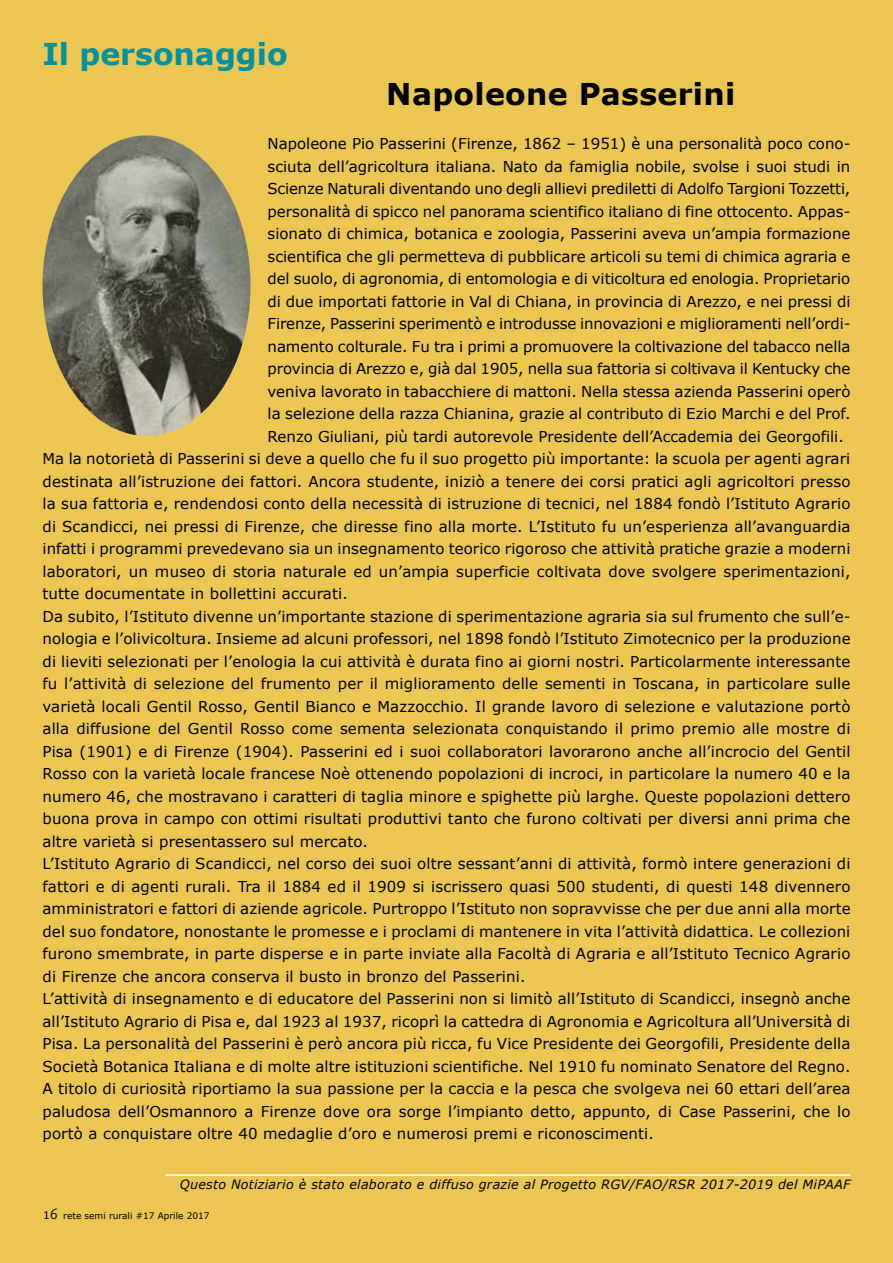
<style>
.page{position:relative;width:893px;height:1263px;background:#ecc652}
.page>*{position:absolute;margin:0;border:0;box-sizing:border-box;transform-origin:0 0}
.t1{font:700 30px "Verdana";letter-spacing:.01em;color:#000}
.t2{font:700 30px "Verdana";color:#00929e}
.t3{font:15px "Verdana";letter-spacing:.01em;color:#000}
.t4{font:15px "Verdana";letter-spacing:-.01em;color:#000}
.t5{font:15px "Verdana";letter-spacing:-.015em;color:#000}
.t6{font:italic 12.75px "Verdana";letter-spacing:.02em;color:#000}
.t7{font:9px "Verdana";color:#000}
.s1{font-family:"Csuni OTF";font-weight:300;font-size:16.5px}
</style>
<div class="page">
<hr style="left:166px;top:1174px;width:684px;height:2px;background:#fff">
<img style="left:43px;top:135px;width:208px;height:301px">
<h1 class="t2" style="left:43px;top:35px;width:247px">Il personaggio</h1>
<h1 class="t1" style="left:386px;top:75px;width:351px">Napoleone Passerini</h1>
<p class="t3" style="left:268px;top:134px;width:584px">Napoleone Pio Passerini (Firenze, 1862 – 1951) è una personalità poco cono-</p>
<p class="t3" style="left:268px;top:157px;width:584px">sciuta dell’agricoltura italiana. Nato da famiglia nobile, svolse i suoi studi in</p>
<p class="t5" style="left:268px;top:179px;width:584px">Scienze Naturali diventando uno degli allievi prediletti di Adolfo Targioni Tozzetti,</p>
<p class="t3" style="left:268px;top:202px;width:584px">personalità di spicco nel panorama scientifico italiano di fine ottocento. Appas-</p>
<p class="t3" style="left:268px;top:224px;width:584px">sionato di chimica, botanica e zoologia, Passerini aveva un’ampia formazione</p>
<p class="t3" style="left:268px;top:247px;width:584px">scientifica che gli permetteva di pubblicare articoli su temi di chimica agraria e</p>
<p class="t3" style="left:268px;top:269px;width:584px">del suolo, di agronomia, di entomologia e di viticoltura ed enologia. Proprietario</p>
<p class="t3" style="left:268px;top:292px;width:584px">di due importati fattorie in Val di Chiana, in provincia di Arezzo, e nei pressi di</p>
<p class="t4" style="left:268px;top:314px;width:584px">Firenze, Passerini sperimentò e introdusse innovazioni e miglioramenti nell’ordi-</p>
<p class="t3" style="left:268px;top:337px;width:584px">namento colturale. Fu tra i primi a promuovere la coltivazione del tabacco nella</p>
<p class="t4" style="left:268px;top:359px;width:584px">provincia di Arezzo e, già dal 1905, nella sua fattoria si coltivava il Kentucky che</p>
<p class="t3" style="left:268px;top:382px;width:584px">veniva lavorato in tabacchiere di mattoni. Nella stessa azienda Passerini operò</p>
<p class="t3" style="left:268px;top:404px;width:584px">la selezione della razza Chianina, grazie al contributo di Ezio Marchi e del Prof.</p>
<p class="t3" style="left:268px;top:427px;width:578px">Renzo Giuliani, più tardi autorevole Presidente dell’Accademia dei Georgofili.</p>
<p class="t3" style="left:43px;top:449px;width:809px">Ma la notorietà di Passerini si deve a quello che fu il suo progetto più importante: la scuola per agenti agrari</p>
<p class="t3" style="left:43px;top:472px;width:809px">destinata all’istruzione dei fattori. Ancora studente, iniziò a tenere dei corsi pratici agli agricoltori presso</p>
<p class="t3" style="left:43px;top:494px;width:810px">la sua fattoria e, rendendosi conto della necessità di istruzione di tecnici, nel 1884 fondò l’Istituto Agrario</p>
<p class="t3" style="left:43px;top:517px;width:810px">di Scandicci, nei pressi di Firenze, che diresse fino alla morte. L’Istituto fu un’esperienza all’avanguardia</p>
<p class="t3" style="left:43px;top:539px;width:810px">infatti i programmi prevedevano sia un insegnamento teorico rigoroso che attività pratiche grazie a moderni</p>
<p class="t3" style="left:43px;top:562px;width:809px">laboratori, un museo di storia naturale ed un’ampia superficie coltivata dove svolgere sperimentazioni,</p>
<p class="t3" style="left:43px;top:584px;width:307px">tutte documentate in bollettini accurati.</p>
<p class="t3" style="left:43px;top:607px;width:810px">Da subito, l’Istituto divenne un’importante stazione di sperimentazione agraria sia sul frumento che sull’e-</p>
<p class="t3" style="left:43px;top:629px;width:810px">nologia e l’olivicoltura. Insieme ad alcuni professori, nel 1898 fondò l’Istituto Zimotecnico per la produzione</p>
<p class="t3" style="left:43px;top:652px;width:809px">di lieviti selezionati per l’enologia la cui attività è durata fino ai giorni nostri. Particolarmente interessante</p>
<p class="t3" style="left:43px;top:674px;width:809px">fu l’attività di selezione del frumento per il miglioramento delle sementi in Toscana, in particolare sulle</p>
<p class="t3" style="left:43px;top:697px;width:809px">varietà locali Gentil Rosso, Gentil Bianco e Mazzocchio. Il grande lavoro di selezione e valutazione portò</p>
<p class="t3" style="left:43px;top:719px;width:809px">alla diffusione del Gentil Rosso come sementa selezionata conquistando il primo premio alle mostre di</p>
<p class="t3" style="left:43px;top:742px;width:809px">Pisa (1901) e di Firenze (1904). Passerini ed i suoi collaboratori lavorarono anche all’incrocio del Gentil</p>
<p class="t3" style="left:43px;top:764px;width:809px">Rosso con la varietà locale francese Noè ottenendo popolazioni di incroci, in particolare la numero 40 e la</p>
<p class="t3" style="left:43px;top:787px;width:810px">numero 46, che mostravano i caratteri di taglia minore e spighette più larghe. Queste popolazioni dettero</p>
<p class="t3" style="left:43px;top:809px;width:809px">buona prova in campo con ottimi risultati produttivi tanto che furono coltivati per diversi anni prima che</p>
<p class="t3" style="left:43px;top:832px;width:327px">altre varietà si presentassero sul mercato.</p>
<p class="t3" style="left:43px;top:854px;width:809px">L’Istituto Agrario di Scandicci, nel corso dei suoi oltre sessant’anni di attività, formò intere generazioni di</p>
<p class="t3" style="left:43px;top:877px;width:809px">fattori e di agenti rurali. Tra il 1884 ed il 1909 si iscrissero quasi 500 studenti, di questi 148 divennero</p>
<p class="t3" style="left:43px;top:899px;width:810px">amministratori e fattori di aziende agricole. Purtroppo l’Istituto non sopravvisse che per due anni alla morte</p>
<p class="t3" style="left:43px;top:922px;width:809px">del suo fondatore, nonostante le promesse e i proclami di mantenere in vita l’attività didattica. Le collezioni</p>
<p class="t3" style="left:43px;top:944px;width:809px">furono smembrate, in parte disperse e in parte inviate alla Facoltà di Agraria e all’Istituto Tecnico Agrario</p>
<p class="t3" style="left:43px;top:967px;width:484px">di Firenze che ancora conserva il busto in bronzo del Passerini.</p>
<p class="t3" style="left:43px;top:989px;width:809px">L’attività di insegnamento e di educatore del Passerini non si limitò all’Istituto di Scandicci, insegnò anche</p>
<p class="t3" style="left:43px;top:1012px;width:809px">all’Istituto Agrario di Pisa e, dal 1923 al 1937, ricoprì la cattedra di Agronomia e Agricoltura all’Università di</p>
<p class="t3" style="left:43px;top:1034px;width:809px">Pisa. La personalità del Passerini è però ancora più ricca, fu Vice Presidente dei Georgofili, Presidente della</p>
<p class="t3" style="left:43px;top:1057px;width:809px">Società Botanica Italiana e di molte altre istituzioni scientifiche. Nel 1910 fu nominato Senatore del Regno.</p>
<p class="t3" style="left:43px;top:1079px;width:809px">A titolo di curiosità riportiamo la sua passione per la caccia e la pesca che svolgeva nei 60 ettari dell’area</p>
<p class="t3" style="left:43px;top:1102px;width:809px">paludosa dell’Osmannoro a Firenze dove ora sorge l’impianto detto, appunto, di Case Passerini, che lo</p>
<p class="t3" style="left:43px;top:1124px;width:613px">portò a conquistare oltre 40 medaglie d’oro e numerosi premi e riconoscimenti.</p>
<p class="t6" style="left:180px;top:1176px;width:672px">Questo Notiziario è stato elaborato e diffuso grazie al Progetto RGV/FAO/RSR 2017-2019 del MiPAAF</p>
<p class="t7" style="left:43px;top:1210px;width:169px"><span class="s1">16</span> rete semi rurali #17 Aprile 2017</p>
</div>
